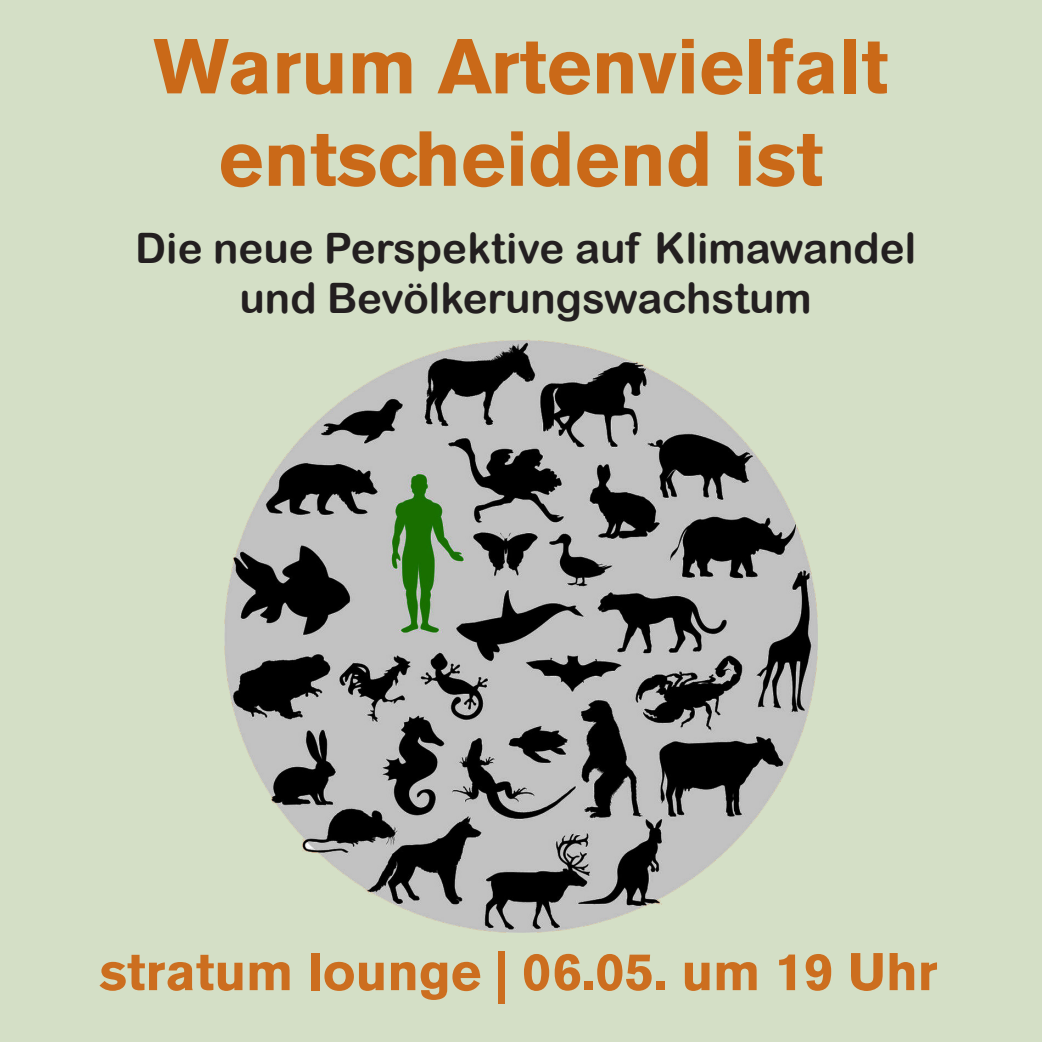
<style>
.page{position:relative;width:1042px;height:1042px;background:#d4dfc6}
.page>*{position:absolute;margin:0;border:0;box-sizing:border-box;transform-origin:0 0}
.t1{font:700 77px "Akzidenz Grotesk BE";color:#ca6918}
.t2{font:700 52.5px "Akzidenz Grotesk BE";color:#cc6e1f}
.t3{font:42px "Arial Rounded MT Bold";color:#231f20}
</style>
<div class="page">
<img style="left:225px;top:339px;width:592px;height:593px">
<p class="t1" style="left:154px;top:22px;width:736px">Warum Artenvielfalt</p>
<p class="t1" style="left:218px;top:114px;width:606px">entscheidend ist</p>
<p class="t3" style="left:135px;top:223px;width:782px">Die neue Perspektive auf Klimawandel</p>
<p class="t3" style="left:240px;top:273px;width:574px">und Bevölkerungswachstum</p>
<p class="t2" style="left:100px;top:941px;width:839px">stratum lounge | 06.05. um 19 Uhr</p>
</div>
